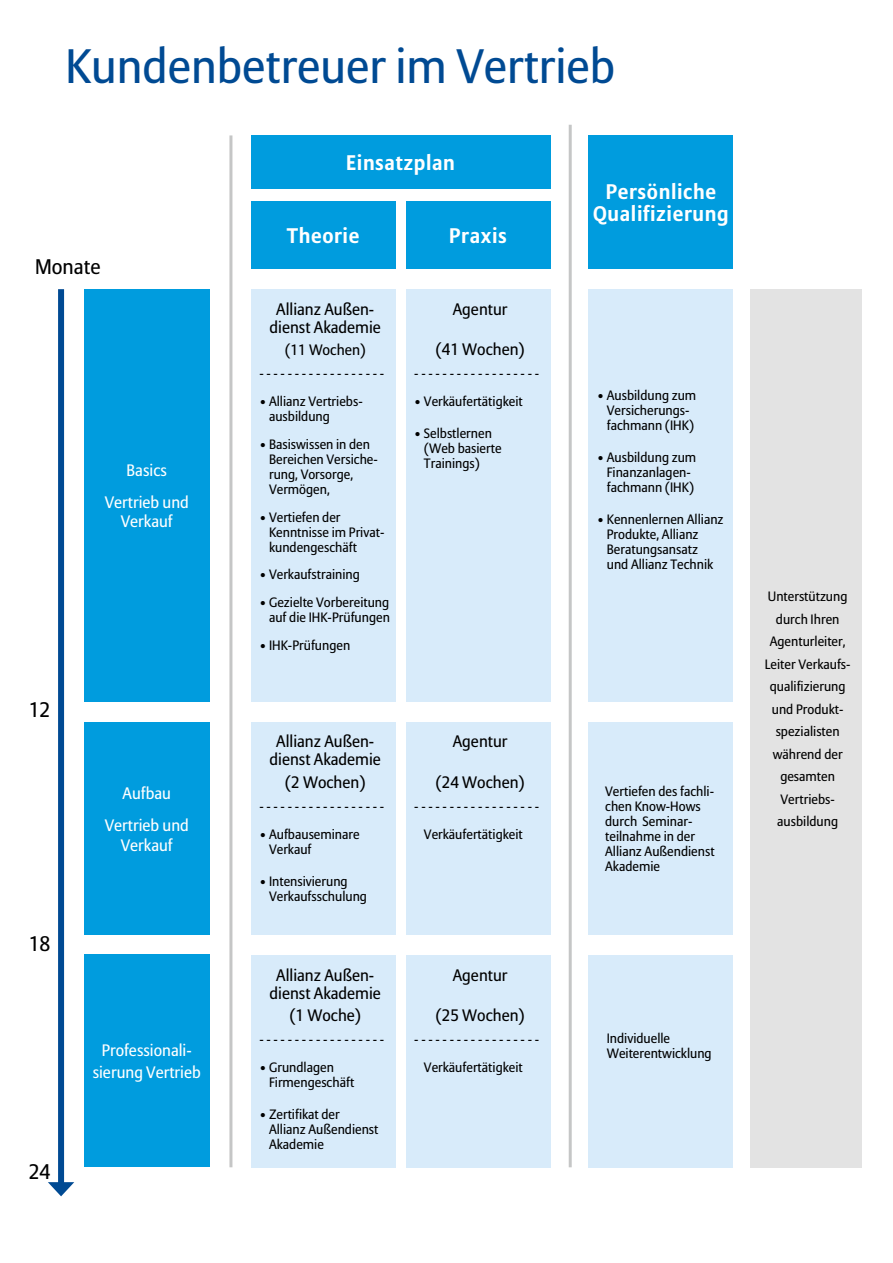
<style>
.page{position:relative;width:893px;height:1263px;background:#fff}
.page>*{position:absolute;margin:0;border:0;box-sizing:border-box;transform-origin:0 0}
.t1{font:48px "Allianz Sans";color:#004a93}
.t2{font:700 21px/22.2px "Allianz Sans";letter-spacing:.03em;color:#fff;text-align:center}
.t3{font:21px "Allianz Sans";color:#000}
.t4{font:16.5px/18px "Allianz Sans";color:#000;text-align:center}
.t5{font:16.5px/32.2px "Allianz Sans";color:#fff;text-align:center}
.t6{font:15px "Allianz Sans";color:#000}
.t7{font:13.5px/15px "Allianz Sans";color:#000}
</style>
<div class="page">
<div style="left:251px;top:135px;width:299px;height:53px;background:#009cde"></div>
<div style="left:589px;top:135px;width:144px;height:134px;background:#009cde"></div>
<div style="left:58px;top:289px;width:6px;height:898px;background:#004a93"></div>
<svg style="left:48px;top:1182px;width:26px;height:14px"></svg>
<div style="left:84px;top:955px;width:126px;height:212px;background:#009cde"></div>
<div style="left:84px;top:289px;width:126px;height:412px;background:#009cde"></div>
<div style="left:84px;top:722px;width:126px;height:212px;background:#009cde"></div>
<hr style="left:229px;top:135px;width:3px;height:1032px;background:#c5c6c6">
<hr style="left:569px;top:125px;width:3px;height:1042px;background:#c5c6c6">
<div style="left:251px;top:289px;width:144px;height:412px;background:#d8ebfa"></div>
<div style="left:251px;top:722px;width:144px;height:212px;background:#d8ebfa"></div>
<div style="left:251px;top:955px;width:144px;height:212px;background:#d8ebfa"></div>
<div style="left:406px;top:289px;width:144px;height:412px;background:#d8ebfa"></div>
<div style="left:589px;top:289px;width:144px;height:412px;background:#d8ebfa"></div>
<div style="left:406px;top:722px;width:144px;height:212px;background:#d8ebfa"></div>
<div style="left:589px;top:722px;width:144px;height:212px;background:#d8ebfa"></div>
<div style="left:406px;top:955px;width:144px;height:212px;background:#d8ebfa"></div>
<div style="left:589px;top:955px;width:144px;height:212px;background:#d8ebfa"></div>
<div style="left:251px;top:202px;width:144px;height:67px;background:#009cde"></div>
<div style="left:406px;top:202px;width:144px;height:67px;background:#009cde"></div>
<div style="left:750px;top:289px;width:111px;height:878px;background:#e3e3e3"></div>
<h1 class="t1" style="left:66px;top:37px;width:551px">Kundenbetreuer im Vertrieb</h1>
<h2 class="t3" style="left:35px;top:254px;width:67px">Monate</h2>
<p class="t5" style="left:105px;top:454px;width:86px">Basics<br>Vertrieb und</p>
<p class="t5" style="left:121px;top:505px;width:53px">Verkauf</p>
<h2 class="t3" style="left:29px;top:697px;width:23px">12</h2>
<h2 class="t3" style="left:29px;top:931px;width:23px">18</h2>
<h2 class="t3" style="left:29px;top:1159px;width:23px">24</h2>
<p class="t5" style="left:105px;top:777px;width:86px">Aufbau<br>Vertrieb und</p>
<p class="t5" style="left:121px;top:828px;width:53px">Verkauf</p>
<p class="t5" style="left:93px;top:1038px;width:110px;line-height:22.5px">Professionali&shy;sierung Vertrieb</p>
<h2 class="t2" style="left:346px;top:152px;width:110px">Einsatzplan</h2>
<h2 class="t2" style="left:287px;top:225px;width:74px">Theorie</h2>
<h2 class="t2" style="left:449px;top:225px;width:59px">Praxis</h2>
<p class="t4" style="left:270px;top:300px;width:113px">Allianz Außen&shy;dienst Akademie</p>
<p class="t6" style="left:285px;top:341px;width:83px">(11 Wochen)</p>
<p class="t7" style="left:259px;top:366px;width:126px">- - - - - - - - - - - - - - - - - -</p>
<p class="t7" style="left:269px;top:394px;width:95px;text-indent:-10px">• Allianz Vertriebs&shy;ausbildung</p>
<p class="t7" style="left:269px;top:436px;width:110px;text-indent:-10px">• Basiswissen in den<br>Bereichen Versiche&shy;rung, Vorsorge,<br>Vermögen,</p>
<p class="t7" style="left:269px;top:509px;width:117px;text-indent:-10px">• Vertiefen der<br>Kenntnisse im Privat&shy;kundengeschäft</p>
<p class="t7" style="left:259px;top:567px;width:102px">• Verkaufstraining</p>
<p class="t7" style="left:259px;top:595px;width:132px;text-align:right">• Gezielte Vorbereitung auf die IHK-Prüfungen</p>
<p class="t7" style="left:259px;top:637px;width:92px">• IHK-Prüfungen</p>
<p class="t4" style="left:453px;top:300px;width:56px">Agentur</p>
<p class="t4" style="left:435px;top:340px;width:91px">(41 Wochen)</p>
<p class="t7" style="left:414px;top:366px;width:126px">- - - - - - - - - - - - - - - - - -</p>
<p class="t7" style="left:414px;top:394px;width:110px">• Verkäufertätigkeit</p>
<p class="t7" style="left:424px;top:426px;width:79px;text-indent:-10px">• Selbstlernen (Web basierte<br>Trainings)</p>
<p class="t4" style="left:270px;top:732px;width:113px">Allianz Außen&shy;dienst Akademie</p>
<p class="t4" style="left:285px;top:773px;width:82px">(2 Wochen)</p>
<p class="t7" style="left:259px;top:799px;width:126px">- - - - - - - - - - - - - - - - - -</p>
<p class="t7" style="left:269px;top:826px;width:92px;text-indent:-10px">• Aufbauseminare<br>Verkauf</p>
<p class="t7" style="left:269px;top:873px;width:100px;text-indent:-10px">• Intensivierung<br>Verkaufsschulung</p>
<p class="t4" style="left:453px;top:732px;width:56px">Agentur</p>
<p class="t4" style="left:435px;top:773px;width:91px">(24 Wochen)</p>
<p class="t7" style="left:414px;top:792px;width:126px;line-height:27.8px;text-align:center">- - - - - - - - - - - - - - - - - -<br>Verkäufertätigkeit</p>
<h2 class="t2" style="left:593px;top:181px;width:137px">Persönliche<br>Qualifizierung</h2>
<p class="t7" style="left:597px;top:387px;width:101px;text-align:center">• Ausbildung zum<br>Versicherungs&shy;fachmann (IHK)</p>
<p class="t7" style="left:597px;top:449px;width:101px;text-align:center">• Ausbildung zum<br>Finanzanlagen&shy;fachmann (IHK)</p>
<p class="t7" style="left:607px;top:511px;width:118px;text-indent:-10px">• Kennenlernen Allianz<br>Produkte, Allianz<br>Beratungsansatz<br>und Allianz Technik</p>
<p class="t7" style="left:605px;top:783px;width:111px">Vertiefen des fachli&shy;chen Know-Hows durch Seminar&shy;teilnahme in der<br>Allianz Außendienst<br>Akademie</p>
<p class="t4" style="left:270px;top:966px;width:113px">Allianz Außen&shy;dienst Akademie</p>
<p class="t4" style="left:289px;top:1006px;width:73px">(1 Woche)</p>
<p class="t7" style="left:259px;top:1032px;width:126px">- - - - - - - - - - - - - - - - - -</p>
<p class="t7" style="left:269px;top:1060px;width:87px;text-indent:-10px">• Grundlagen<br>Firmengeschäft</p>
<p class="t7" style="left:269px;top:1107px;width:111px;text-indent:-10px">• Zertifikat der<br>Allianz Außendienst<br>Akademie</p>
<p class="t4" style="left:453px;top:966px;width:56px">Agentur</p>
<p class="t4" style="left:435px;top:1006px;width:91px">(25 Wochen)</p>
<p class="t7" style="left:414px;top:1025px;width:126px;line-height:27.8px;text-align:center">- - - - - - - - - - - - - - - - - -<br>Verkäufertätigkeit</p>
<p class="t7" style="left:607px;top:1030px;width:106px">Individuelle<br>Weiterentwicklung</p>
<p class="t7" style="left:765px;top:585px;width:87px;line-height:22.5px;text-align:center">Unterstützung durch Ihren<br>Agenturleiter,<br>Leiter Verkaufs&shy;qualifizierung und Produkt&shy;spezialisten während der gesamten<br>Vertriebs&shy;ausbildung</p>
</div>
